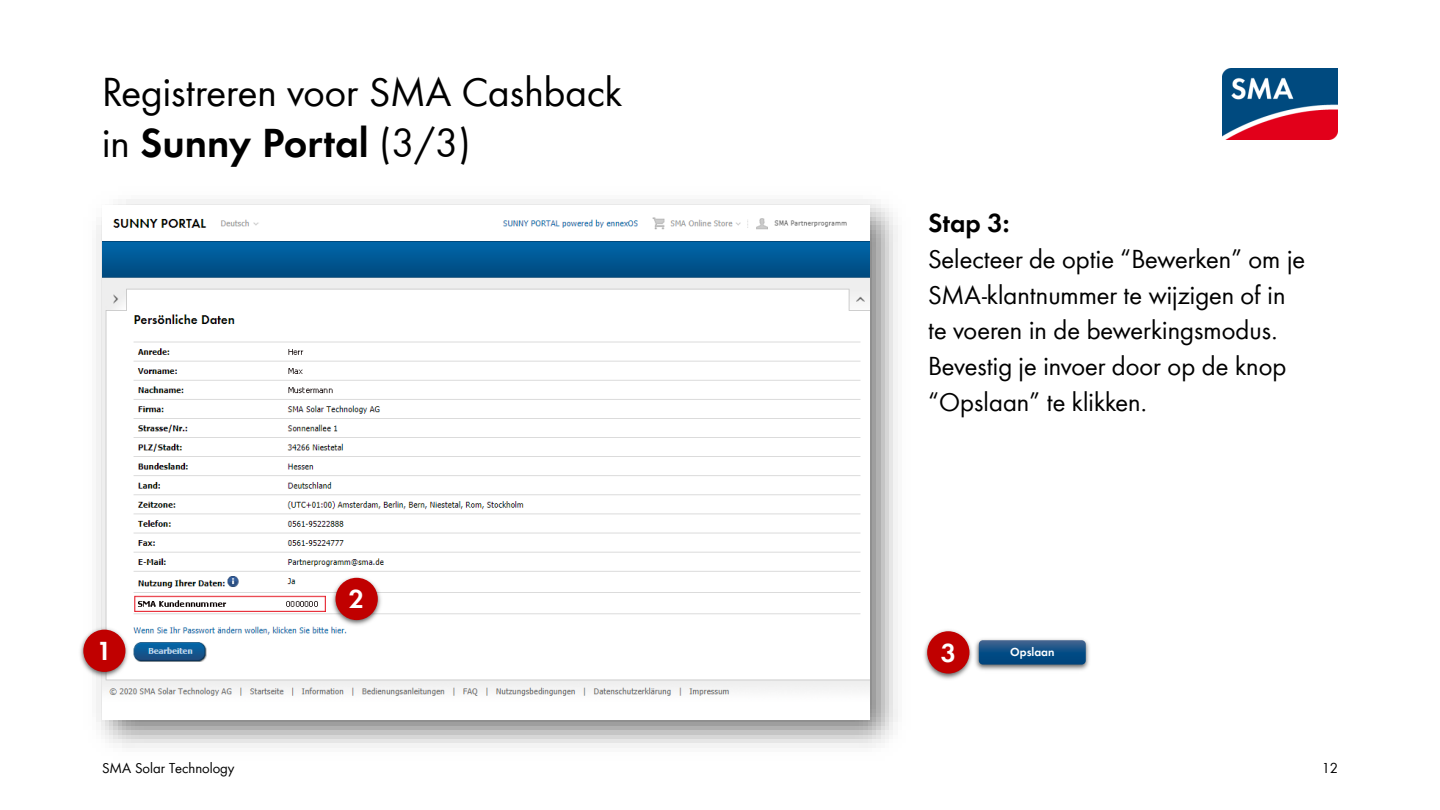
<style>
.page{position:relative;width:1440px;height:810px;background:#fff}
.page>*{position:absolute;margin:0;border:0;box-sizing:border-box;transform-origin:0 0}
.t1{font:42px/51px "SMA Futura Global";color:#000}
.t2{font:27px/35.7px "SMA Futura Global";color:#000}
.t3{font:600 27px "SMA Futura Global";color:#fff}
.t4{font:15px "SMA Futura Global";color:#000}
.t5{font:600 12px "SMA Futura Global";color:#fff}
.s1{font-weight:600}
</style>
<div class="page">
<img style="left:1222px;top:68px;width:116px;height:72px">
<img style="left:96px;top:199px;width:802px;height:549px">
<img style="left:102px;top:205px;width:768px;height:515px">
<img style="left:80px;top:621px;width:55px;height:70px">
<div style="left:83px;top:630px;width:42px;height:42px;background:#c00000;border-radius:50%"></div>
<img style="left:326px;top:569px;width:61px;height:70px">
<div style="left:336px;top:578px;width:42px;height:42px;background:#c00000;border-radius:50%"></div>
<img style="left:924px;top:630px;width:48px;height:49px">
<div style="left:927px;top:631px;width:42px;height:43px;background:#c00000;border-radius:50%"></div>
<img style="left:975px;top:639px;width:114px;height:32px">
<img style="left:996px;top:639px;width:72px;height:32px">
<svg style="left:979px;top:640px;width:107px;height:25px;background:#175286"></svg>
<h2 class="t1" style="left:102px;top:66px;width:522px">Registreren voor SMA Cashback in <span class="s1">Sunny Portal</span> (3/3)</h2>
<p class="t3" style="left:97px;top:634px;width:17px">1</p>
<p class="t3" style="left:349px;top:583px;width:17px">2</p>
<p class="t2" style="left:928px;top:205px;width:379px"><span class="s1">Stap 3:<br></span>Selecteer de optie “Bewerken” om je<br>SMA-klantnummer te wijzigen of in te voeren in de bewerkingsmodus.<br>Bevestig je invoer door op de knop “Opslaan” te klikken.</p>
<p class="t3" style="left:941px;top:636px;width:17px">3</p>
<p class="t5" style="left:1010px;top:645px;width:46px">Opslaan</p>
<p class="t4" style="left:102px;top:759px;width:134px">SMA Solar Technology</p>
<p class="t4" style="left:1322px;top:759px;width:18px">12</p>
</div>
